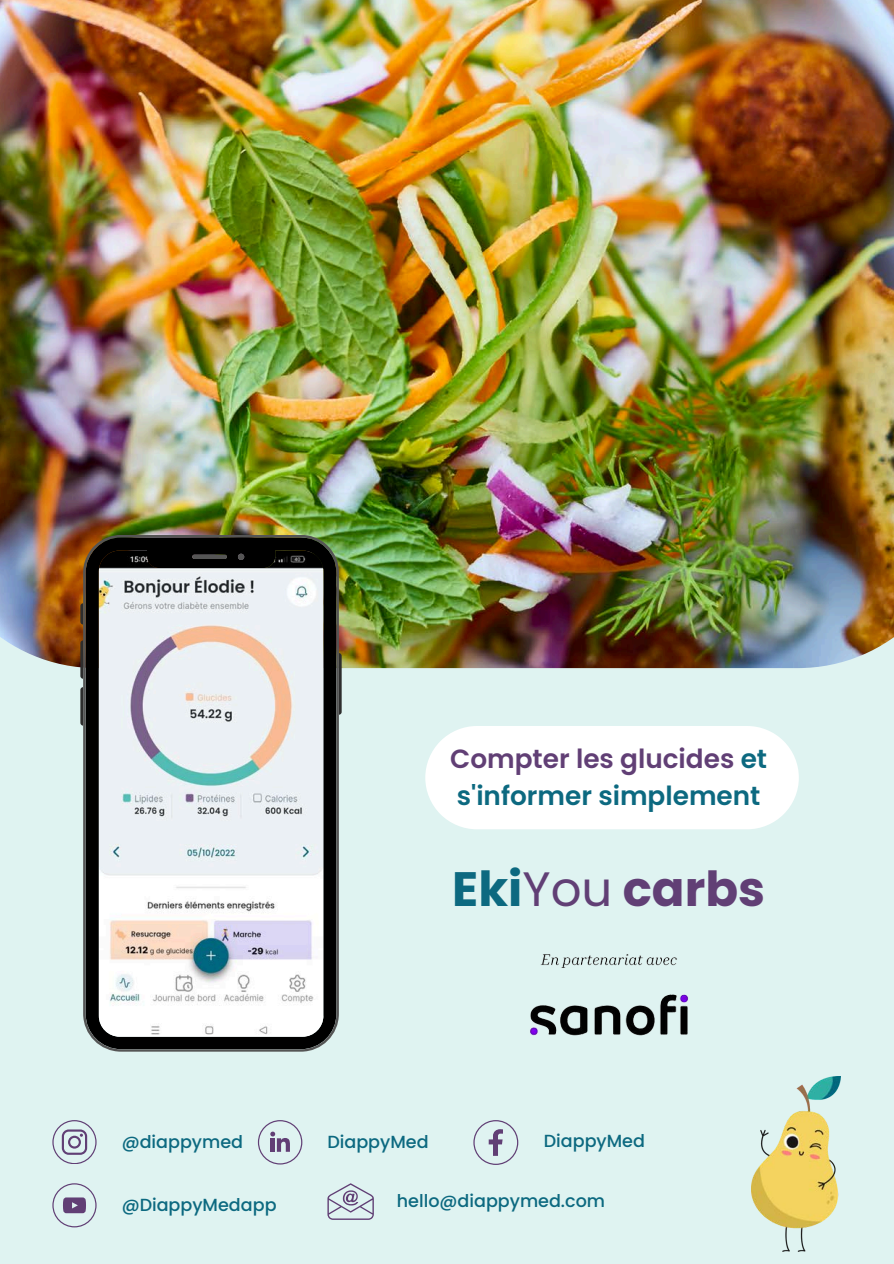
<style>
.page{position:relative;width:894px;height:1264px;background:#fff}
.page>*{position:absolute;margin:0;border:0;box-sizing:border-box;transform-origin:0 0}
.t1{font:700 48.3px "Poppins";color:#613f75}
.t2{font:600 26.25px/36.9px "Poppins";color:#0c6980}
.t3{font:500 17.55px "Poppins";color:#0c6980}
.s1{color:#613f75}
.s2{color:#0c6980}
.s3{font-weight:400}
</style>
<div class="page">
<div style="left:0;top:0;width:893px;height:1263px;background:#dff3f1"></div>
<img style="left:751px;top:1076px;width:89px;height:175px">
<svg style="left:52px;top:1120px;width:44px;height:43px"></svg>
<svg style="left:473px;top:1120px;width:45px;height:44px"></svg>
<svg style="left:258px;top:1120px;width:44px;height:44px"></svg>
<svg style="left:327px;top:1183px;width:46px;height:36px"></svg>
<img style="left:0;top:0;width:893px;height:668px">
<svg style="left:80px;top:603px;width:3px;height:21px"></svg>
<svg style="left:80px;top:640px;width:3px;height:38px"></svg>
<svg style="left:80px;top:687px;width:3px;height:38px"></svg>
<svg style="left:339px;top:653px;width:2px;height:61px"></svg>
<svg style="left:83px;top:535px;width:256px;height:516px"></svg>
<svg style="left:52px;top:1183px;width:44px;height:44px"></svg>
<img style="left:530px;top:954px;width:159px;height:82px">
<div style="left:425px;top:726px;width:373px;height:103px;background:#fff"></div>
<p class="t2" style="left:450px;top:740px;width:318px"><span class="s1">Compter les glucides</span> et s'informer simplement</p>
<p class="t1" style="left:452px;top:854px;width:314px"><span class="s2">Eki</span><span class="s3">You</span> carbs</p>
<p class="t3" style="left:122px;top:1129px;width:123px">@diappymed</p>
<p class="t3" style="left:327px;top:1129px;width:103px">DiappyMed</p>
<p class="t3" style="left:543px;top:1128px;width:103px">DiappyMed</p>
<p class="t3" style="left:122px;top:1192px;width:156px">@DiappyMedapp</p>
<p class="t3" style="left:397px;top:1188px;width:210px">hello@diappymed.com</p>
</div>
